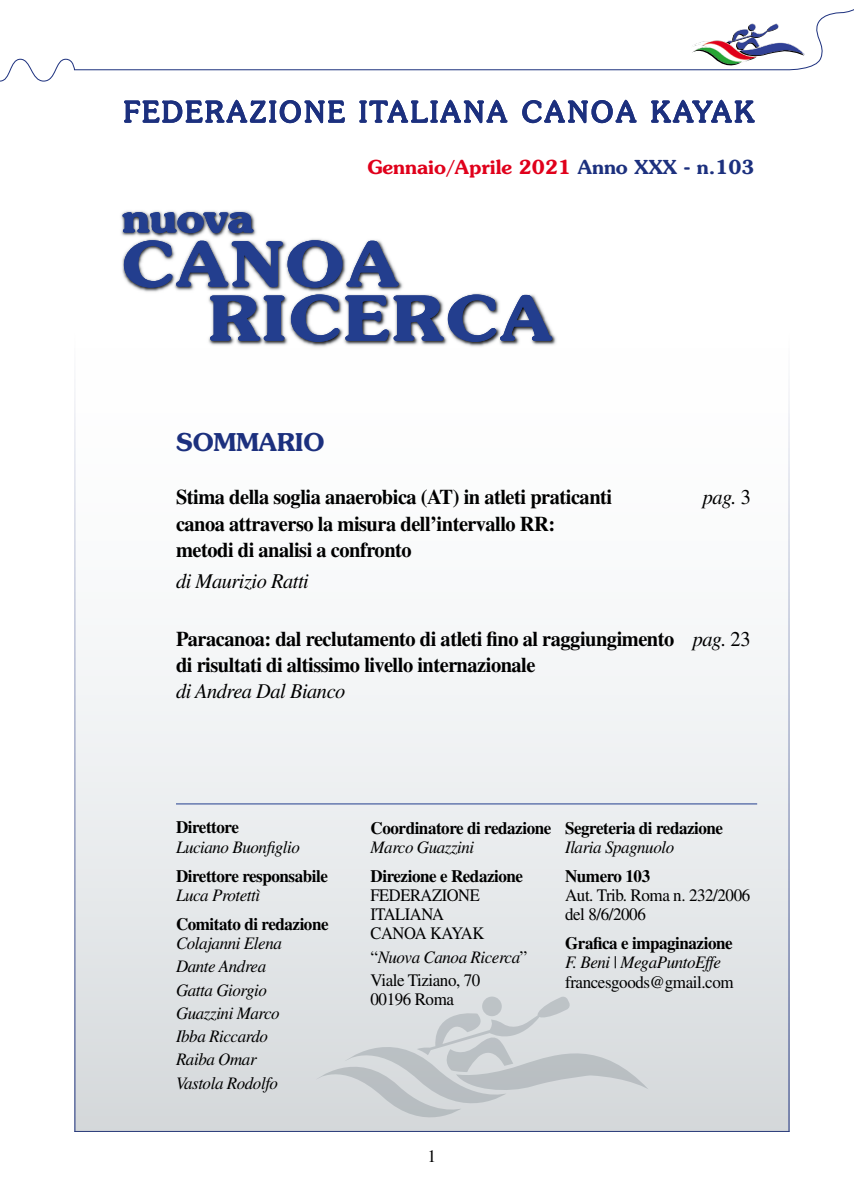
<style>
.page{position:relative;width:854px;height:1191px;background:#fff}
.page>*{position:absolute;margin:0;border:0;box-sizing:border-box;transform-origin:0 0}
.t1{font:600 24.5px "Souvenir";color:#1c307e}
.t2{font:700 21px/26.2px "Times LT Std";letter-spacing:-.025em;color:#000}
.t3{font:italic 21px "Times LT Std";letter-spacing:-.025em;color:#000}
.t4{font:600 19.25px "Souvenir";color:#e0001b}
.t5{font:italic 17.5px/23.3px "Times LT Std";letter-spacing:-.025em;color:#000}
.t6{font:17.5px/19.2px "Times LT Std";letter-spacing:-.025em;color:#000}
.t7{font:700 17.5px "Times LT Std";letter-spacing:-.025em;color:#000}
.t8{font:17.5px/19.2px "Times LT Std";letter-spacing:-.025em;color:#000;scale:.94 1}
.s1{color:#1c307e}
.s2{font-style:normal}
.s3{font-weight:400;font-style:italic}
.s4{font-weight:400}
.s5{font-style:italic}
.s6{font-weight:700}
</style>
<div class="page">
<hr style="left:74px;top:1131px;width:715px;height:1px;background:#1c307e">
<svg style="left:0;top:9px;width:853px;height:73px"></svg>
<div style="left:74px;top:313px;width:715px;height:818px;background:linear-gradient(to bottom,#fff,#d8dcdf)"></div>
<svg style="left:123px;top:74px;width:222px;height:50px"></svg>
<svg style="left:359px;top:99px;width:149px;height:25px"></svg>
<svg style="left:522px;top:99px;width:115px;height:25px"></svg>
<svg style="left:651px;top:99px;width:104px;height:24px"></svg>
<img style="left:119px;top:214px;width:439px;height:133px">
<svg style="left:122px;top:211px;width:132px;height:23px;background:#5d6e9f"></svg>
<svg style="left:123px;top:240px;width:276px;height:48px"></svg>
<svg style="left:209px;top:294px;width:343px;height:48px"></svg>
<hr style="left:176px;top:803px;width:580px;height:1px;background:#233e8e">
<hr style="left:74px;top:332px;width:1px;height:799px;background:#1c307e">
<hr style="left:788px;top:332px;width:1px;height:799px;background:#1c307e">
<svg style="left:315px;top:996px;width:333px;height:123px;background:#d1d5d8"></svg>
<p class="t4" style="left:367px;top:155px;width:388px">Gennaio/Aprile 2021 <span class="s1">Anno XXX - n.103</span></p>
<p class="t1" style="left:176px;top:426px;width:150px">SOMMARIO</p>
<p class="t2" style="left:176px;top:483px;width:437px">Stima della soglia anaerobica (at) in atleti praticanti</p>
<p class="t3" style="left:702px;top:486px;width:50px">pag. <span class="s2">3</span></p>
<p class="t2" style="left:176px;top:510px;width:380px">canoa attraverso la misura dell’intervallo rr : metodi di analisi a confronto</p>
<p class="t3" style="left:176px;top:569px;width:134px">di Maurizio Ratti</p>
<p class="t2" style="left:176px;top:625px;width:576px">Paracanoa: dal reclutamento di atleti fino al raggiungimento <span class="s3">pag.</span> <span class="s4">23 </span>di risultati di altissimo livello internazionale</p>
<p class="t3" style="left:176px;top:679px;width:171px">di Andrea Dal Bianco</p>
<p class="t7" style="left:176px;top:817px;width:64px">Direttore</p>
<p class="t5" style="left:176px;top:835px;width:125px">Luciano Buonfiglio</p>
<p class="t7" style="left:176px;top:865px;width:153px">Direttore responsabile</p>
<p class="t5" style="left:176px;top:883px;width:86px">Luca Protettì</p>
<p class="t7" style="left:176px;top:913px;width:154px">Comitato di redazione</p>
<p class="t5" style="left:176px;top:931px;width:107px">Colajanni Elena<br>Dante Andrea<br>Gatta Giorgio<br>Guazzini Marco<br>Ibba Riccardo<br>Raiba Omar<br>Vastola Rodolfo</p>
<p class="t7" style="left:370px;top:817px;width:182px">Coordinatore di redazione</p>
<p class="t5" style="left:370px;top:835px;width:105px">Marco Guazzini</p>
<p class="t7" style="left:370px;top:865px;width:154px">Direzione e Redazione</p>
<p class="t8" style="left:370px;top:885px;width:118px">Federazione<br>Italiana<br>Canoa Kayak</p>
<p class="t6" style="left:370px;top:945px;width:158px;line-height:23.3px">“<span class="s5">Nuova Canoa Ricerca</span>”<br>Viale Tiziano, 70</p>
<p class="t6" style="left:370px;top:989px;width:85px">00196 Roma</p>
<p class="t7" style="left:565px;top:817px;width:159px">Segreteria di redazione</p>
<p class="t5" style="left:565px;top:835px;width:110px">Ilaria Spagnuolo</p>
<p class="t7" style="left:565px;top:865px;width:86px">Numero 103</p>
<p class="t6" style="left:565px;top:885px;width:186px">Aut. Trib. Roma n. 232/2006 del 8/6/2006</p>
<p class="t6" style="left:565px;top:933px;width:170px"><span class="s6">Grafica e impaginazione<br></span><span class="s5">F. Beni</span> | <span class="s5">MegaPuntoEffe </span>francesgoods@gmail.com</p>
<p class="t6" style="left:427px;top:1146px;width:10px">1</p>
</div>
